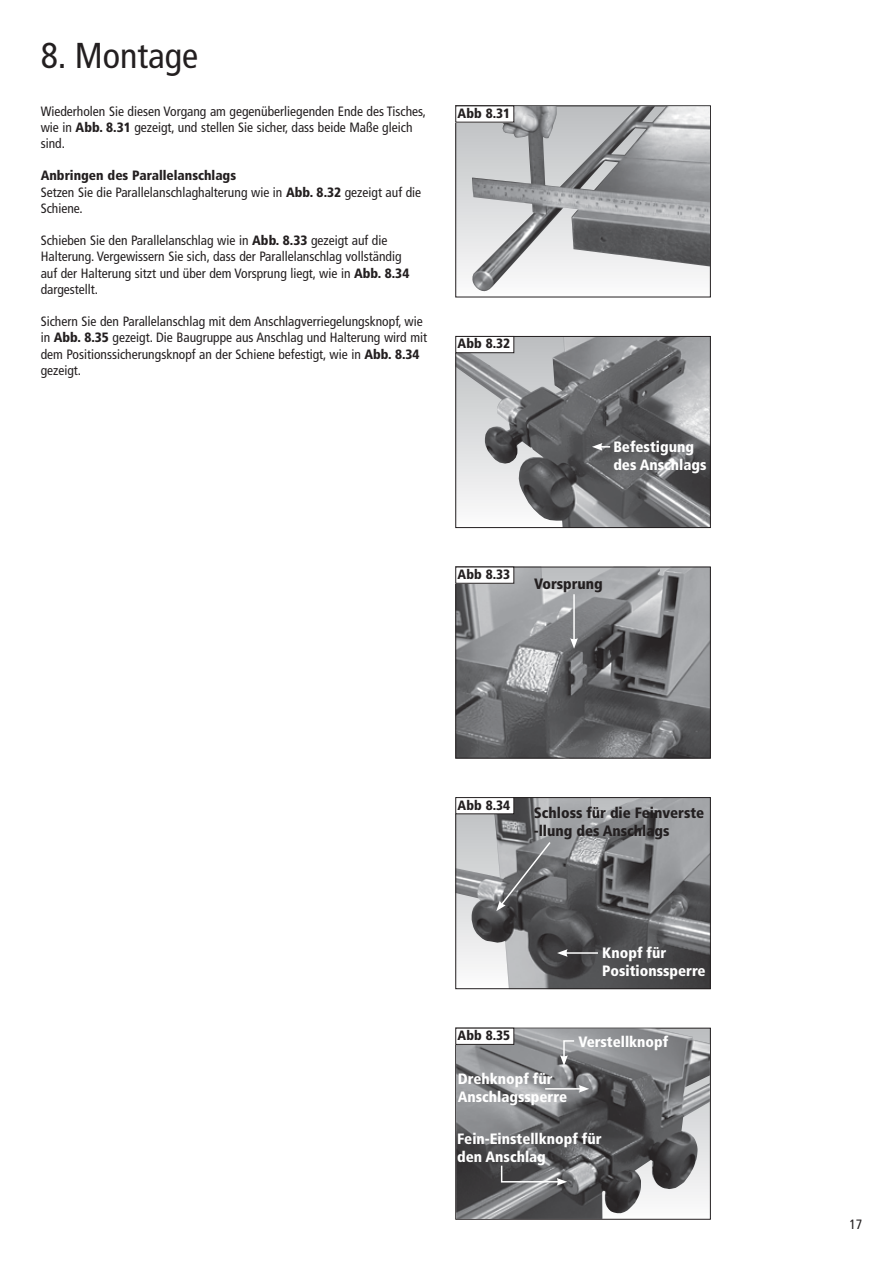
<style>
.page{position:relative;width:893px;height:1262px;background:#fff}
.page>*{position:absolute;margin:0;border:0;box-sizing:border-box;transform-origin:0 0}
.t1{font:condensed 36px "Frutiger LT Pro";color:#231f20}
.t2{font:900 condensed 15px/18px "Frutiger LT Pro";color:#fff}
.t3{font:900 condensed 15px/18px "Frutiger LT Pro";color:#231f20}
.t4{font:condensed 13.5px/16.2px "Frutiger LT Pro";color:#231f20}
.t5{font:900 condensed 13.5px "Frutiger LT Pro";color:#231f20}
.s1{font-weight:900}
</style>
<div class="page">
<svg style="left:457px;top:123px;width:12px;height:152px;background:#dadbdd"></svg>
<div style="left:455px;top:106px;width:255px;height:191px;border:1px solid #231f20"></div>
<img style="left:457px;top:338px;width:251px;height:188px">
<div style="left:455px;top:336px;width:255px;height:192px;border:1px solid #231f20"></div>
<div style="left:455px;top:336px;width:58px;height:17px;background:#fff"></div>
<div style="left:455px;top:336px;width:59px;height:17px;border:1px solid #231f20"></div>
<img style="left:457px;top:569px;width:251px;height:187px">
<div style="left:455px;top:567px;width:255px;height:191px;border:1px solid #231f20"></div>
<div style="left:455px;top:567px;width:58px;height:16px;background:#fff"></div>
<div style="left:455px;top:567px;width:59px;height:17px;border:1px solid #231f20"></div>
<img style="left:457px;top:799px;width:251px;height:188px">
<div style="left:455px;top:797px;width:255px;height:192px;border:1px solid #231f20"></div>
<div style="left:455px;top:797px;width:58px;height:17px;background:#fff"></div>
<div style="left:455px;top:797px;width:59px;height:17px;border:1px solid #231f20"></div>
<hr style="left:565px;top:952px;width:32px;height:2px;background:#fff">
<svg style="left:557px;top:949px;width:10px;height:8px"></svg>
<svg style="left:496px;top:840px;width:56px;height:71px;background:#7d7e80"></svg>
<hr style="left:573px;top:594px;width:1px;height:46px;background:#fff">
<svg style="left:570px;top:638px;width:7px;height:11px"></svg>
<img style="left:456px;top:1028px;width:253px;height:191px">
<img style="left:469px;top:106px;width:240px;height:189px">
<div style="left:455px;top:106px;width:58px;height:16px;background:#fff"></div>
<div style="left:455px;top:1028px;width:58px;height:16px;background:#fff"></div>
<div style="left:455px;top:1028px;width:59px;height:17px;border:1px solid #231f20"></div>
<hr style="left:545px;top:1088px;width:35px;height:1px;background:#fff">
<svg style="left:578px;top:1085px;width:11px;height:8px"></svg>
<svg style="left:560px;top:1039px;width:15px;height:27px"></svg>
<svg style="left:500px;top:1164px;width:67px;height:22px"></svg>
<svg style="left:591px;top:443px;width:18px;height:8px"></svg>
<h1 class="t1" style="left:41px;top:35px;width:159px">8. Montage</h1>
<p class="t4" style="left:41px;top:103px;width:386px">Wiederholen Sie diesen Vorgang am gegenüberliegenden Ende des Tisches, wie in <span class="s1">Abb. 8.31</span> gezeigt, und stellen Sie sicher, dass beide Maße gleich sind.</p>
<p class="t4" style="left:41px;top:168px;width:382px"><span class="s1">Anbringen des Parallelanschlags<br></span>Setzen Sie die Parallelanschlaghalterung wie in <span class="s1">Abb. 8.32</span> gezeigt auf die<br>Schiene.</p>
<p class="t4" style="left:41px;top:233px;width:370px">Schieben Sie den Parallelanschlag wie in <span class="s1">Abb. 8.33</span> gezeigt auf die Halterung. Vergewissern Sie sich, dass der Parallelanschlag vollständig auf der Halterung sitzt und über dem Vorsprung liegt, wie in <span class="s1">Abb. 8.34 </span>dargestellt.</p>
<p class="t4" style="left:41px;top:314px;width:388px">Sichern Sie den Parallelanschlag mit dem Anschlagverriegelungsknopf, wie in <span class="s1">Abb. 8.35</span> gezeigt. Die Baugruppe aus Anschlag und Halterung wird mit dem Positionssicherungsknopf an der Schiene befestigt, wie in <span class="s1">Abb. 8.34 </span>gezeigt.</p>
<p class="t5" style="left:457px;top:105px;width:54px">Abb 8.31</p>
<p class="t5" style="left:457px;top:336px;width:54px">Abb 8.32</p>
<p class="t2" style="left:613px;top:438px;width:95px">Befestigung des Anschlags</p>
<p class="t5" style="left:457px;top:566px;width:54px">Abb 8.33</p>
<p class="t3" style="left:533px;top:575px;width:70px">Vorsprung</p>
<p class="t5" style="left:457px;top:797px;width:54px">Abb 8.34</p>
<p class="t3" style="left:533px;top:804px;width:172px">Schloss für die Feinverste -llung des Anschlags</p>
<p class="t5" style="left:457px;top:1027px;width:54px">Abb 8.35</p>
<p class="t2" style="left:602px;top:944px;width:105px">Knopf für<br>Positionssperre</p>
<p class="t2" style="left:578px;top:1032px;width:91px">Verstellknopf</p>
<p class="t2" style="left:457px;top:1069px;width:111px">Drehknopf für<br>Anschlagssperre</p>
<p class="t2" style="left:457px;top:1130px;width:146px">Fein-Einstellknopf für den Anschlag</p>
<p class="t4" style="left:849px;top:1217px;width:14px">17</p>
</div>
